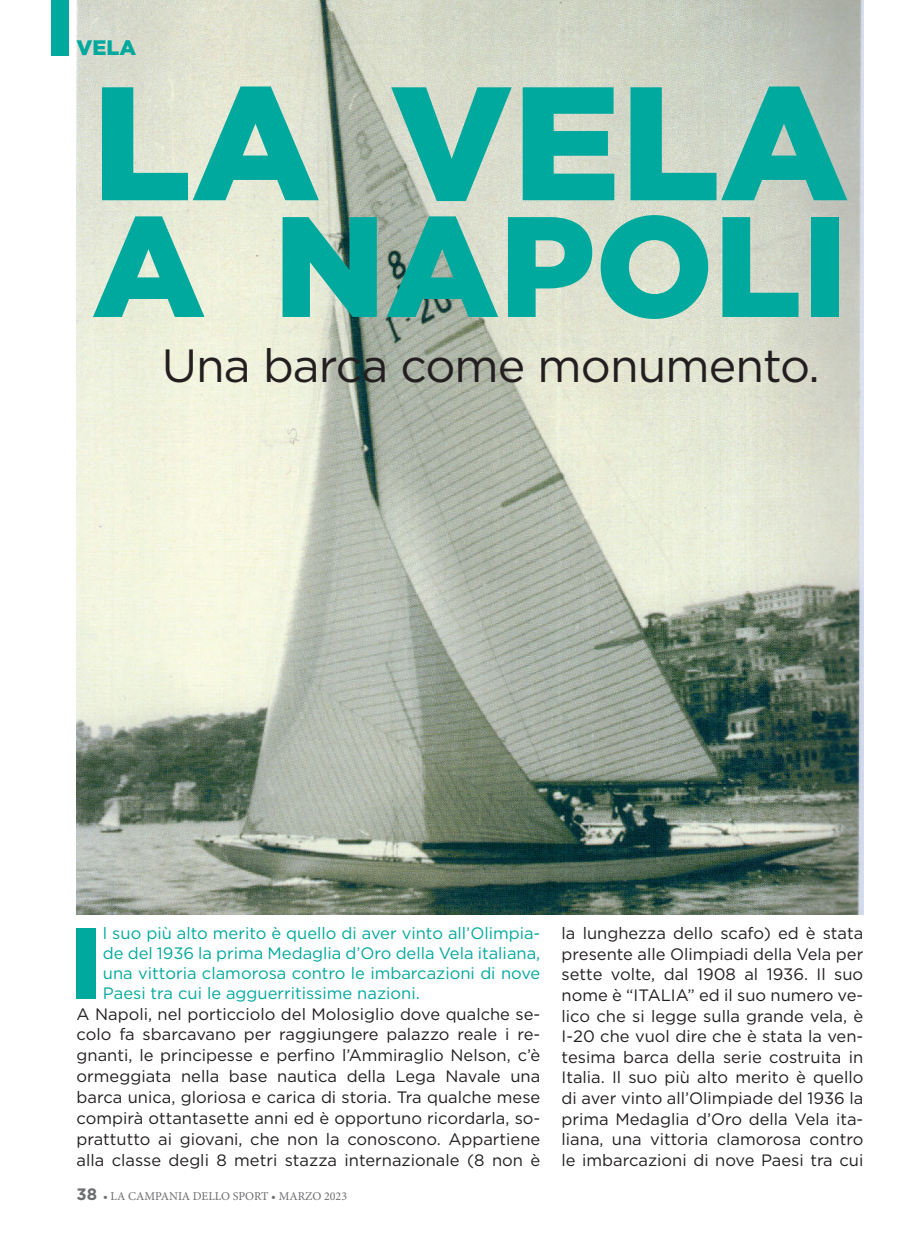
<style>
.page{position:relative;width:919px;height:1238px;background:#fff}
.page>*{position:absolute;margin:0;border:0;box-sizing:border-box;transform-origin:0 0}
.t1{font:900 161.25px "Gotham";color:#00a99d}
.t2{font:900 142.5px "Gotham";color:#00a99d}
.t3{font:900 101.4px "Gotham";color:#00a99d}
.t4{font:46.5px "Gotham";letter-spacing:-.02em;color:#231f20}
.Header_master_page{font:900 21px "Gotham";color:#00a99d}
.t5{font:16.5px/20.5px "Gotham";color:#231f20;text-align:justify}
.t6{font:16.5px/19.8px "Gotham";color:#00a99d;text-align:justify}
.t7{font:12px "Minion Pro";color:#6c6d70}
.s1{font-family:"Gotham";font-weight:700;font-size:16.5px}
</style>
<div class="page">
<img style="left:77px;top:0;width:786px;height:914px">
<div style="left:51px;top:0;width:17px;height:55px;background:#00a99d"></div>
<p class="Header_master_page" style="left:77px;top:33px;width:61px">VELA</p>
<p class="t1" style="left:92px;top:32px;width:757px">LA VELA</p>
<p class="t2" style="left:92px;top:168px;width:757px">A NAPOLI</p>
<p class="t4" style="left:162px;top:335px;width:659px">Una barca come monumento.</p>
<p class="t3" style="left:70px;top:892px;width:35px">I</p>
<p class="t6" style="left:103px;top:923px;width:439px">l suo più alto merito è quello di aver vinto all’Olimpia&shy;de del 1936 la prima Medaglia d’Oro della Vela italiana, una vittoria clamorosa contro le imbarcazioni di nove Paesi tra cui le agguerritissime nazioni.</p>
<p class="t5" style="left:77px;top:1002px;width:465px">A Napoli, nel porticciolo del Molosiglio dove qualche se&shy;colo fa sbarcavano per raggiungere palazzo reale i re&shy;gnanti, le principesse e perfino l’Ammiraglio Nelson, c’è ormeggiata nella base nautica della Lega Navale una barca unica, gloriosa e carica di storia. Tra qualche mese compirà ottantasette anni ed è opportuno ricordarla, so&shy;prattutto ai giovani, che non la conoscono. Appartiene alla classe degli 8 metri stazza internazionale (8 non è</p>
<p class="t7" style="left:77px;top:1188px;width:272px"><span class="s1">38</span> • LA CAMPANIA DELLO SPORT • MARZO 2023</p>
<p class="t5" style="left:561px;top:922px;width:303px">la lunghezza dello scafo) ed è stata presente alle Olimpiadi della Vela per sette volte, dal 1908 al 1936. Il suo nome è “ITALIA” ed il suo numero ve&shy;lico che si legge sulla grande vela, è I-20 che vuol dire che è stata la ven&shy;tesima barca della serie costruita in Italia. Il suo più alto merito è quello di aver vinto all’Olimpiade del 1936 la prima Medaglia d’Oro della Vela ita&shy;liana, una vittoria clamorosa contro le imbarcazioni di nove Paesi tra cui</p>
</div>
